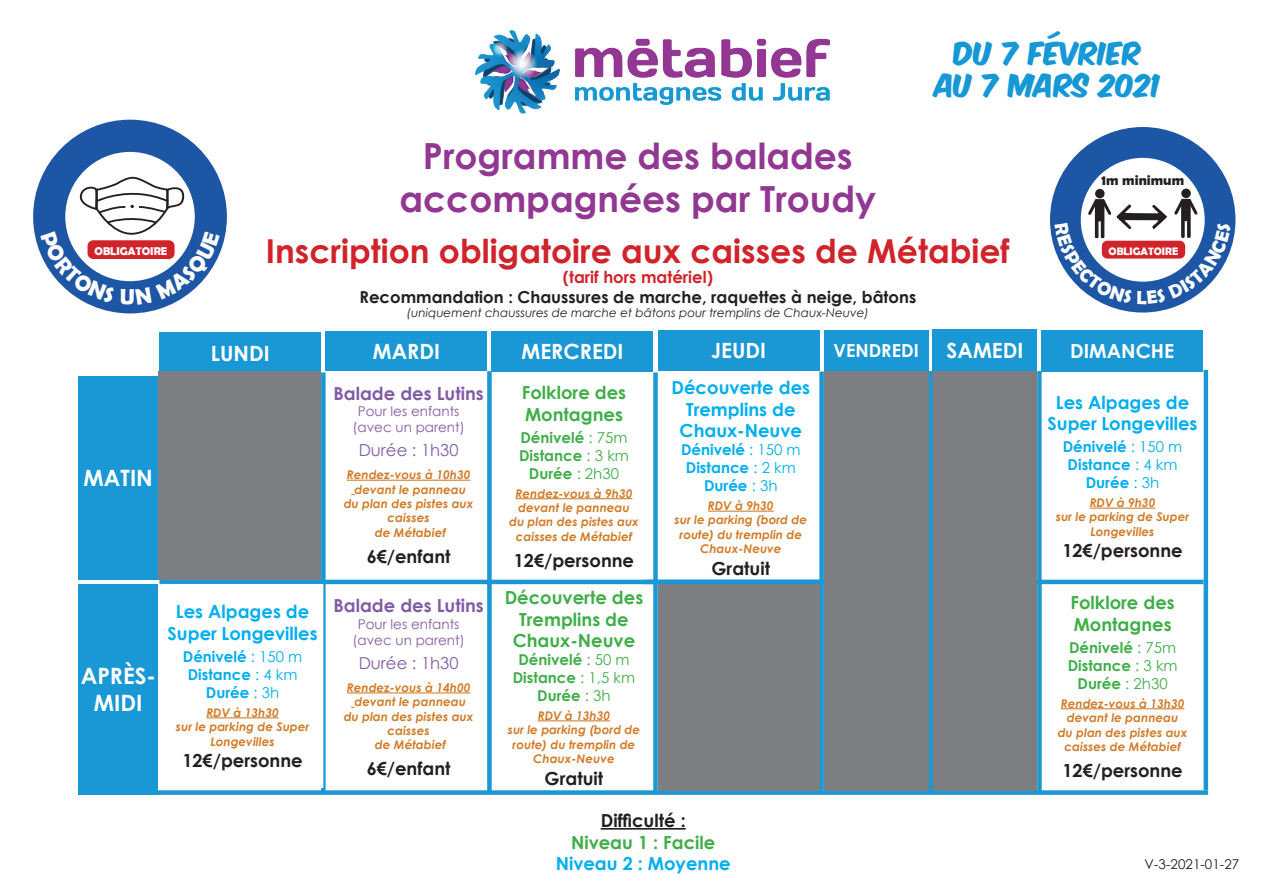
<style>
.page{position:relative;width:1263px;height:893px;background:#fff}
.page>*{position:absolute;margin:0;border:0;box-sizing:border-box;transform-origin:0 0}
.t1{font:700 36px/43.2px "Century Gothic";color:#923792;text-align:center}
.t2{font:700 33px "Century Gothic";color:#d1232a}
.t3{font:27px/32.4px "Komika Axis";color:#1698d6;text-align:center}
.t4{font:700 22.5px/27px "Century Gothic";color:#fff;text-align:center}
.t5{font:700 21px "Century Gothic";color:#fff}
.t6{font:700 19.5px "Century Gothic";color:#fff}
.t7{font:700 18.9px "Berlin Sans FB Demi";color:#fff}
.t8{font:700 18px/21.6px "Century Gothic";color:#00aeef;text-align:center}
.t9{font:700 18px "Century Gothic";color:#231f20}
.t10{font:700 18px/21.6px "Century Gothic";color:#40ae49}
.t11{font:700 18px "Century Gothic";color:#825ba6}
.t12{font:700 18px "Century Gothic";color:#fff}
.t13{font:700 16.5px "Century Gothic";color:#231f20}
.t14{font:16.5px "Century Gothic";color:#825ba6}
.t15{font:700 16.5px "Century Gothic";color:#d1232a}
.t16{font:700 15px/18px "Century Gothic";color:#40ae49;text-align:center}
.t17{font:700 15px/18px "Century Gothic";color:#00aeef;text-align:center}
.t18{font:700 14.4px "Berlin Sans FB Demi";color:#231f20}
.t19{font:13.5px/16.2px "Century Gothic";color:#825ba6;text-align:center}
.t20{font:13.5px "Century Gothic";color:#231f20}
.t21{font:italic 700 12px/14.4px "Century Gothic";color:#d17c28;text-align:center}
.t22{font:italic 12px "Century Gothic";color:#231f20}
.t23{font:700 11.4px "Berlin Sans FB Demi";color:#fff}
.t24{font:700 10.8px "Berlin Sans FB Demi";color:#fff}
.s1{font-weight:400}
</style>
<div class="page">
<img style="left:475px;top:31px;width:354px;height:83px">
<div style="left:78px;top:376px;width:80px;height:204px;background:#1a97d5"></div>
<div style="left:78px;top:584px;width:80px;height:211px;background:#1a97d5"></div>
<div style="left:159px;top:332px;width:162px;height:41px;background:#1a97d5"></div>
<div style="left:492px;top:331px;width:161px;height:41px;background:#1a97d5"></div>
<div style="left:658px;top:330px;width:161px;height:41px;background:#1a97d5"></div>
<hr style="left:159px;top:580px;width:759px;height:4px;background:#1a97d5">
<div style="left:487px;top:371px;width:5px;height:421px;background:#1a97d5"></div>
<div style="left:653px;top:372px;width:5px;height:419px;background:#1a97d5"></div>
<svg style="left:321px;top:372px;width:5px;height:418px"></svg>
<div style="left:819px;top:372px;width:5px;height:419px;background:#1a97d5"></div>
<div style="left:824px;top:330px;width:104px;height:41px;background:#1a97d5"></div>
<hr style="left:644px;top:580px;width:559px;height:4px;background:#1a97d5">
<div style="left:97px;top:790px;width:1111px;height:5px;background:#1a97d5"></div>
<hr style="left:601px;top:828px;width:85px;height:2px;background:#231f20">
<div style="left:326px;top:332px;width:161px;height:39px;background:#1a97d5"></div>
<hr style="left:538px;top:720px;width:72px;height:1px;background:#d17c28">
<div style="left:933px;top:329px;width:104px;height:42px;background:#1a97d5"></div>
<div style="left:1041px;top:330px;width:162px;height:41px;background:#1a97d5"></div>
<div style="left:1037px;top:371px;width:5px;height:420px;background:#1a97d5"></div>
<div style="left:1203px;top:370px;width:5px;height:420px;background:#1a97d5"></div>
<div style="left:933px;top:371px;width:104px;height:420px;background:#7c7e81"></div>
<hr style="left:347px;top:480px;width:123px;height:1px;background:#d17c28">
<div style="left:928px;top:371px;width:5px;height:420px;background:#1a97d5"></div>
<hr style="left:1061px;top:708px;width:123px;height:1px;background:#d17c28">
<hr style="left:1090px;top:508px;width:65px;height:1px;background:#d17c28">
<hr style="left:516px;top:498px;width:116px;height:1px;background:#d17c28">
<hr style="left:708px;top:511px;width:66px;height:1px;background:#d17c28">
<hr style="left:206px;top:717px;width:73px;height:1px;background:#d17c28">
<div style="left:824px;top:371px;width:104px;height:419px;background:#7c7e81"></div>
<div style="left:158px;top:371px;width:163px;height:209px;background:#7c7e81"></div>
<div style="left:658px;top:584px;width:161px;height:206px;background:#7c7e81"></div>
<div style="left:33px;top:120px;width:194px;height:193px;background:#1e56a6;border-radius:50%"></div>
<div style="left:65px;top:152px;width:130px;height:129px;background:#fff;border-radius:50%"></div>
<div style="left:1050px;top:127px;width:185px;height:186px;background:#1e56a6;border-radius:50%"></div>
<div style="left:1081px;top:158px;width:124px;height:124px;background:#fff;border-radius:50%"></div>
<div style="left:1181px;top:189px;width:10px;height:9px;background:#231f20;border-radius:50%"></div>
<div style="left:1095px;top:189px;width:9px;height:9px;background:#231f20;border-radius:50%"></div>
<hr style="left:347px;top:692px;width:123px;height:1px;background:#d17c28">
<svg style="left:41px;top:175px;width:179px;height:130px"></svg>
<svg style="left:1055px;top:199px;width:176px;height:105px"></svg>
<p class="t23" style="left:94px;top:244px;width:74px">OBLIGATOIRE</p>
<h3 class="t4" style="left:84px;top:464px;width:71px">MATIN</h3>
<h3 class="t3" style="left:935px;top:39px;width:228px">DU 7 FÉVRIER<br>AU 7 MARS 2021</h3>
<h1 class="t1" style="left:399px;top:133px;width:478px">Programme des balades accompagnées par Troudy</h1>
<h2 class="t2" style="left:266px;top:226px;width:745px">Inscription obligatoire aux caisses de Métabief</h2>
<h3 class="t15" style="left:563px;top:264px;width:152px">(tarif hors matériel)</h3>
<h3 class="t13" style="left:359px;top:284px;width:558px">Recommandation : Chaussures de marche, raquettes à neige, bâtons</h3>
<p class="t22" style="left:407px;top:304px;width:464px">(uniquement chaussures de marche et bâtons pour tremplins de Chaux-Neuve)</p>
<p class="t18" style="left:1101px;top:172px;width:84px">1m minimum</p>
<p class="t24" style="left:1108px;top:245px;width:71px">OBLIGATOIRE</p>
<h3 class="t7" style="left:1136px;top:287px;width:12px">L</h3>
<h3 class="t5" style="left:211px;top:337px;width:60px">LUNDI</h3>
<h3 class="t5" style="left:521px;top:336px;width:104px">MERCREDI</h3>
<h3 class="t5" style="left:711px;top:335px;width:57px">JEUDI</h3>
<h3 class="t12" style="left:833px;top:337px;width:87px">VENDREDI</h3>
<h3 class="t5" style="left:373px;top:336px;width:69px">MARDI</h3>
<h3 class="t11" style="left:333px;top:380px;width:152px">Balade des Lutins</h3>
<p class="t19" style="left:353px;top:403px;width:114px">Pour les enfants (avec un parent)</p>
<h3 class="t14" style="left:359px;top:439px;width:101px">Durée : 1h30</h3>
<p class="t21" style="left:344px;top:467px;width:131px">Rendez-vous à 10h30 devant le panneau<br>du plan des pistes aux caisses<br>de Métabief</p>
<h3 class="t9" style="left:367px;top:542px;width:85px">6€/enfant</h3>
<h3 class="t10" style="left:522px;top:381px;width:106px">Folklore des<br>Montagnes</h3>
<p class="t16" style="left:519px;top:428px;width:111px">Dénivelé <span class="s1">: 75m<br></span>Distance <span class="s1">: 3 km<br></span>Durée <span class="s1">: 2h30</span></p>
<p class="t21" style="left:509px;top:486px;width:131px">Rendez-vous à 9h30 devant le panneau<br>du plan des pistes aux caisses de Métabief</p>
<h3 class="t9" style="left:514px;top:546px;width:122px">12€/personne</h3>
<h3 class="t8" style="left:671px;top:376px;width:140px">Découverte des<br>Tremplins de<br>Chaux-Neuve</h3>
<p class="t17" style="left:681px;top:440px;width:121px">Dénivelé <span class="s1">: 150 m<br></span>Distance <span class="s1">: 2 km<br></span>Durée <span class="s1">: 3h</span></p>
<p class="t21" style="left:674px;top:498px;width:134px">RDV à 9h30<br>sur le parking (bord de route) du tremplin de<br>Chaux-Neuve</p>
<h3 class="t9" style="left:711px;top:555px;width:60px">Gratuit</h3>
<h3 class="t5" style="left:946px;top:334px;width:78px">SAMEDI</h3>
<h3 class="t6" style="left:1070px;top:336px;width:106px">DIMANCHE</h3>
<h3 class="t8" style="left:1047px;top:390px;width:151px">Les Alpages de<br>Super Longevilles</h3>
<p class="t17" style="left:1063px;top:437px;width:121px">Dénivelé <span class="s1">: 150 m<br></span>Distance <span class="s1">: 4 km<br></span>Durée <span class="s1">: 3h</span></p>
<p class="t21" style="left:1056px;top:495px;width:135px">RDV à 9h30<br>sur le parking de Super<br>Longevilles</p>
<h3 class="t9" style="left:1062px;top:537px;width:122px">12€/personne</h3>
<h3 class="t4" style="left:81px;top:662px;width:77px">APRÈS-<br>MIDI</h3>
<h3 class="t8" style="left:168px;top:600px;width:151px">Les Alpages de<br>Super Longevilles</h3>
<p class="t17" style="left:183px;top:647px;width:121px">Dénivelé <span class="s1">: 150 m<br></span>Distance <span class="s1">: 4 km<br></span>Durée <span class="s1">: 3h</span></p>
<p class="t21" style="left:176px;top:705px;width:135px">RDV à 13h30<br>sur le parking de Super<br>Longevilles</p>
<h3 class="t9" style="left:182px;top:747px;width:122px">12€/personne</h3>
<h3 class="t11" style="left:333px;top:592px;width:152px">Balade des Lutins</h3>
<p class="t19" style="left:353px;top:615px;width:114px">Pour les enfants (avec un parent)</p>
<h3 class="t14" style="left:359px;top:651px;width:101px">Durée : 1h30</h3>
<p class="t21" style="left:344px;top:680px;width:131px">Rendez-vous à 14h00 devant le panneau<br>du plan des pistes aux caisses<br>de Métabief</p>
<h3 class="t9" style="left:367px;top:755px;width:85px">6€/enfant</h3>
<h3 class="t10" style="left:505px;top:586px;width:140px;text-align:center">Découverte des<br>Tremplins de<br>Chaux-Neuve</h3>
<p class="t16" style="left:513px;top:650px;width:124px">Dénivelé <span class="s1">: 50 m<br></span>Distance <span class="s1">: 1,5 km<br></span>Durée <span class="s1">: 3h</span></p>
<p class="t21" style="left:508px;top:708px;width:134px">RDV à 13h30<br>sur le parking (bord de route) du tremplin de<br>Chaux-Neuve</p>
<h3 class="t9" style="left:545px;top:764px;width:60px">Gratuit</h3>
<h3 class="t9" style="left:601px;top:807px;width:86px">Difficulté :</h3>
<h3 class="t10" style="left:571px;top:831px;width:146px">Niveau 1 : Facile</h3>
<h3 class="t8" style="left:556px;top:852px;width:176px">Niveau 2 : Moyenne</h3>
<h3 class="t10" style="left:1070px;top:591px;width:106px">Folklore des<br>Montagnes</h3>
<p class="t16" style="left:1068px;top:638px;width:111px">Dénivelé <span class="s1">: 75m<br></span>Distance <span class="s1">: 3 km<br></span>Durée <span class="s1">: 2h30</span></p>
<p class="t21" style="left:1058px;top:696px;width:131px">Rendez-vous à 13h30 devant le panneau<br>du plan des pistes aux caisses de Métabief</p>
<h3 class="t9" style="left:1062px;top:756px;width:122px">12€/personne</h3>
<p class="t20" style="left:1144px;top:855px;width:96px">V-3-2021-01-27</p>
</div>
